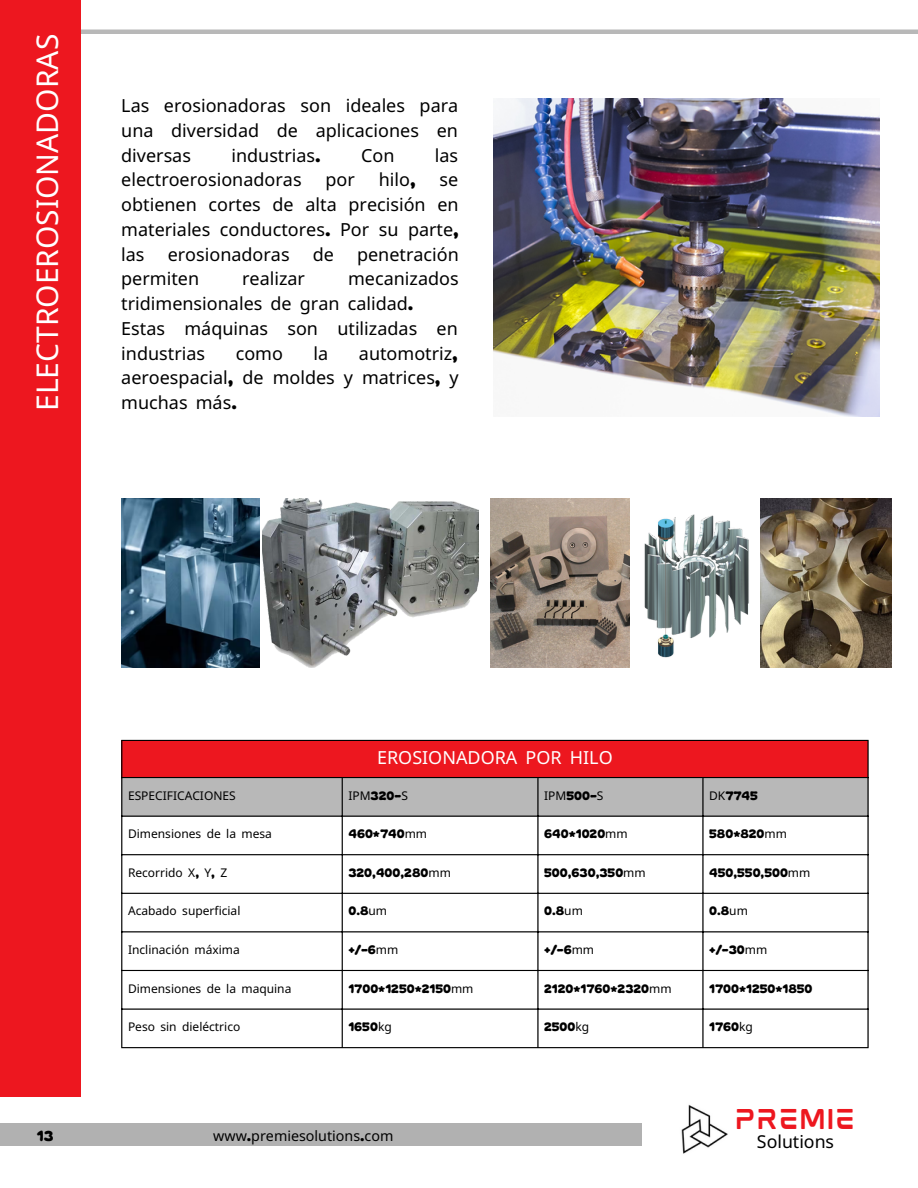
<style>
.page{position:relative;width:918px;height:1188px;background:#fff}
.page>*{position:absolute;margin:0;border:0;box-sizing:border-box;transform-origin:0 0}
.t1{font:30px "Noto Sans";color:#fff}
.t2{font:24.3px "mokotoglitch";color:#ed171f}
.t3{font:18px/24.8px "Noto Sans";color:#000;text-align:justify}
.t4{font:18px "Noto Sans";color:#fff}
.t5{font:17.7px "Noto Sans";color:#000}
.t6{font:14.25px "Noto Sans";color:#000}
.t7{font:700 14.25px "Gan CLM";color:#000}
.t8{font:700 12px "Gan CLM";color:#000}
.t9{font:12px "Noto Sans";color:#000}
.s1{font-family:"Gan CLM";font-weight:700}
.s2{font-family:"Noto Sans";font-weight:400}
</style>
<div class="page">
<hr style="left:31px;top:30px;width:887px;height:4px;background:#b8b8b8">
<div style="left:0;top:0;width:81px;height:1096px;background:#ed171f"></div>
<img style="left:494px;top:98px;width:385px;height:319px">
<div style="left:122px;top:740px;width:746px;height:38px;background:#ed171f"></div>
<div style="left:122px;top:778px;width:745px;height:38px;background:#b8b8b8"></div>
<hr style="left:121px;top:741px;width:1px;height:306px;background:#000">
<hr style="left:342px;top:778px;width:1px;height:269px;background:#000">
<hr style="left:537px;top:778px;width:2px;height:269px;background:#000">
<hr style="left:702px;top:778px;width:2px;height:269px;background:#000">
<hr style="left:867px;top:741px;width:2px;height:306px;background:#000">
<hr style="left:121px;top:740px;width:748px;height:1px;background:#000">
<hr style="left:121px;top:777px;width:748px;height:1px;background:#000">
<hr style="left:121px;top:816px;width:748px;height:1px;background:#000">
<hr style="left:121px;top:854px;width:748px;height:1px;background:#000">
<hr style="left:121px;top:893px;width:748px;height:1px;background:#000">
<hr style="left:121px;top:931px;width:748px;height:1px;background:#000">
<hr style="left:121px;top:970px;width:748px;height:1px;background:#000">
<hr style="left:121px;top:1009px;width:748px;height:1px;background:#000">
<hr style="left:121px;top:1047px;width:748px;height:1px;background:#000">
<img style="left:263px;top:498px;width:216px;height:169px">
<img style="left:490px;top:498px;width:140px;height:169px">
<img style="left:760px;top:498px;width:132px;height:169px">
<img style="left:644px;top:514px;width:105px;height:144px">
<img style="left:121px;top:498px;width:139px;height:169px">
<img style="left:681px;top:1104px;width:47px;height:50px">
<div style="left:0;top:1123px;width:641px;height:23px;background:#b1b1b1"></div>
<p class="t1" style="left:26px;top:411px;width:379px;rotate:-90deg">ELECTROEROSIONADORAS</p>
<p class="t3" style="left:121px;top:93px;width:339px">Las erosionadoras son ideales para una diversidad de aplicaciones en diversas</p>
<p class="t3" style="left:231px;top:142px;width:91px">industrias<span class="s1">.</span></p>
<p class="t3" style="left:361px;top:142px;width:35px">Con</p>
<p class="t3" style="left:435px;top:142px;width:25px">las</p>
<p class="t3" style="left:121px;top:167px;width:182px">electroerosionadoras</p>
<p class="t3" style="left:325px;top:167px;width:31px">por</p>
<p class="t3" style="left:379px;top:167px;width:38px">hilo<span class="s1">,</span></p>
<p class="t3" style="left:121px;top:167px;width:339px;text-indent:318px">se obtienen cortes de alta precisión en materiales conductores<span class="s1">.</span> Por su parte<span class="s1">, </span>las</p>
<p class="t3" style="left:168px;top:241px;width:123px">erosionadoras</p>
<p class="t3" style="left:313px;top:241px;width:23px">de</p>
<p class="t3" style="left:357px;top:241px;width:103px">penetración</p>
<p class="t3" style="left:121px;top:266px;width:79px">permiten</p>
<p class="t3" style="left:242px;top:266px;width:64px">realizar</p>
<p class="t3" style="left:121px;top:266px;width:339px;text-indent:227px">mecanizados tridimensionales de gran calidad<span class="s1">.</span></p>
<p class="t3" style="left:121px;top:316px;width:338px">Estas máquinas son utilizadas en industrias</p>
<p class="t3" style="left:236px;top:340px;width:49px">como</p>
<p class="t3" style="left:314px;top:340px;width:16px">la</p>
<p class="t3" style="left:121px;top:340px;width:339px;text-indent:238px">automotriz<span class="s1">, </span>aeroespacial<span class="s1">,</span> de moldes y matrices<span class="s1">,</span> y muchas más<span class="s1">.</span></p>
<p class="t4" style="left:377px;top:744px;width:237px">EROSIONADORA POR HILO</p>
<p class="t9" style="left:128px;top:787px;width:109px">ESPECIFICACIONES</p>
<p class="t9" style="left:348px;top:787px;width:61px">IPM<span class="s1">320-</span>S</p>
<p class="t9" style="left:544px;top:787px;width:61px">IPM<span class="s1">500-</span>S</p>
<p class="t8" style="left:709px;top:790px;width:50px"><span class="s2">DK</span>7745</p>
<p class="t9" style="left:128px;top:825px;width:145px">Dimensiones de la mesa</p>
<p class="t8" style="left:348px;top:828px;width:80px">460*740<span class="s2">mm</span></p>
<p class="t8" style="left:544px;top:828px;width:85px">640*1020<span class="s2">mm</span></p>
<p class="t8" style="left:709px;top:828px;width:79px">580*820<span class="s2">mm</span></p>
<p class="t9" style="left:128px;top:864px;width:101px">Recorrido X<span class="s1">,</span> Y<span class="s1">,</span> Z</p>
<p class="t8" style="left:348px;top:867px;width:104px">320,400,280<span class="s2">mm</span></p>
<p class="t8" style="left:544px;top:867px;width:103px">500,630,350<span class="s2">mm</span></p>
<p class="t8" style="left:709px;top:867px;width:103px">450,550,500<span class="s2">mm</span></p>
<p class="t9" style="left:128px;top:903px;width:114px">Acabado superficial</p>
<p class="t8" style="left:348px;top:905px;width:40px">0.8<span class="s2">um</span></p>
<p class="t8" style="left:544px;top:905px;width:40px">0.8<span class="s2">um</span></p>
<p class="t8" style="left:709px;top:905px;width:40px">0.8<span class="s2">um</span></p>
<p class="t9" style="left:128px;top:941px;width:113px">Inclinación máxima</p>
<p class="t8" style="left:348px;top:944px;width:52px">+/-6<span class="s2">mm</span></p>
<p class="t8" style="left:544px;top:944px;width:52px">+/-6<span class="s2">mm</span></p>
<p class="t8" style="left:709px;top:944px;width:60px">+/-30<span class="s2">mm</span></p>
<p class="t9" style="left:128px;top:980px;width:165px">Dimensiones de la maquina</p>
<p class="t8" style="left:348px;top:983px;width:127px">1700*1250*2150<span class="s2">mm</span></p>
<p class="t8" style="left:544px;top:983px;width:129px">2120*1760*2320<span class="s2">mm</span></p>
<p class="t8" style="left:709px;top:983px;width:105px">1700*1250*1850</p>
<p class="t9" style="left:128px;top:1018px;width:114px">Peso sin dieléctrico</p>
<p class="t8" style="left:348px;top:1021px;width:45px">1650<span class="s2">kg</span></p>
<p class="t8" style="left:544px;top:1021px;width:47px">2500<span class="s2">kg</span></p>
<p class="t8" style="left:709px;top:1021px;width:45px">1760<span class="s2">kg</span></p>
<p class="t7" style="left:37px;top:1129px;width:18px">13</p>
<p class="t6" style="left:213px;top:1125px;width:182px">www<span class="s1">.</span>premiesolutions<span class="s1">.</span>com</p>
<p class="t2" style="left:735px;top:1111px;width:122px">PREMIE</p>
<p class="t5" style="left:757px;top:1129px;width:79px">Solutions</p>
</div>
